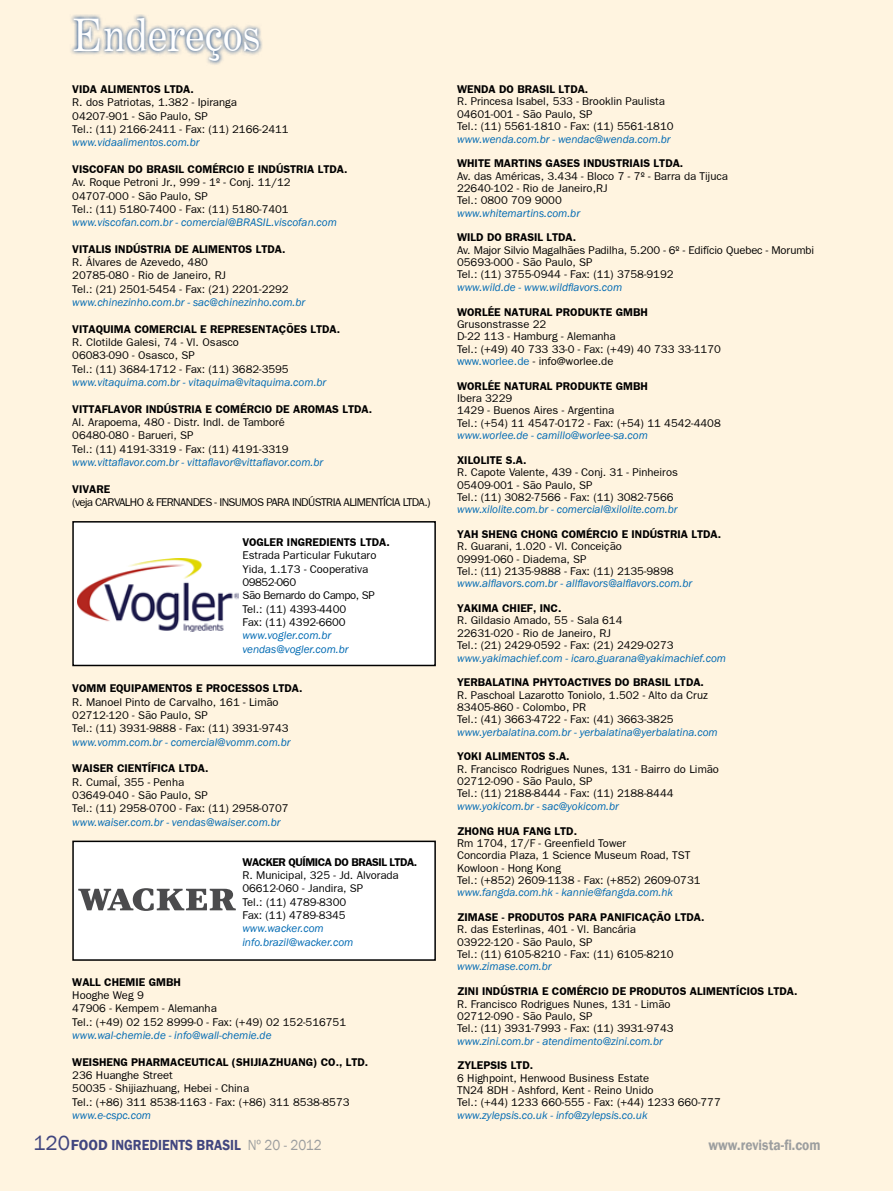
<style>
.page{position:relative;width:893px;height:1191px;background:#fff4e0}
.page>*{position:absolute;margin:0;border:0;box-sizing:border-box;transform-origin:0 0}
.t1{font:45px "Century Expanded BT";color:#fff;scale:.9 1}
.t2{font:600 15px "Franklin Gothic";color:#41467f}
.t3{font:600 15px "Franklin Gothic";color:#9c9e9f;scale:.9 1}
.t4{font:11.25px/12.3px "Frankfurt Gothic";color:#000}
.t5{font:italic 11.25px/13.4px "Franklin Gothic";color:#006ab3}
.t6{font:700 11.25px "Frankfurt Gothic";color:#000}
.t7{font:11.25px "Frankfurt Gothic";letter-spacing:-.05em;color:#000}
.t8{font:700 11.25px "Frankfurt Gothic";letter-spacing:-.04em;color:#000}
.s1{color:#006ab3}
.s2{font-weight:400;font-size:21px}
.s3{font-weight:400;color:#9c9e9f}
</style>
<div class="page">
<div style="left:73px;top:522px;width:362px;height:143px;background:#fff"></div>
<div style="left:72px;top:521px;width:364px;height:145px;border:2px solid #000"></div>
<div style="left:73px;top:841px;width:362px;height:119px;background:#fff"></div>
<div style="left:72px;top:840px;width:364px;height:120px;border:2px solid #000"></div>
<svg style="left:70px;top:14px;width:193px;height:52px;background:#d3d3cf"></svg>
<svg style="left:78px;top:888px;width:158px;height:23px"></svg>
<img style="left:77px;top:559px;width:161px;height:72px">
<h1 class="t1" style="left:72px;top:8px;width:211px">Endereços</h1>
<p class="t6" style="left:72px;top:82px;width:123px">VIDA ALIMENTOS LTDA.</p>
<p class="t4" style="left:72px;top:95px;width:218px;line-height:13.4px">R. dos Patriotas, 1.382 - Ipiranga<br>04207-901 - São Paulo, SP<br>Tel.: (11) 2166-2411 - Fax: (11) 2166-2411</p>
<p class="t5" style="left:72px;top:136px;width:129px">www.vidaalimentos.com.br</p>
<p class="t6" style="left:72px;top:162px;width:277px">VISCOFAN DO BRASIL COMÉRCIO E INDÚSTRIA LTDA.</p>
<p class="t4" style="left:72px;top:175px;width:220px;line-height:13.4px">Av. Roque Petroni Jr., 999 - 1º - Conj. 11/12<br>04707-000 - São Paulo, SP<br>Tel.: (11) 5180-7400 - Fax: (11) 5180-7401</p>
<p class="t5" style="left:72px;top:216px;width:266px">www.viscofan.com.br - comercial@BRASIL.viscofan.com</p>
<p class="t6" style="left:72px;top:242px;width:215px">VITALIS INDÚSTRIA DE ALIMENTOS LTDA.</p>
<p class="t4" style="left:72px;top:255px;width:218px;line-height:13.4px">R. Álvares de Azevedo, 480<br>20785-080 - Rio de Janeiro, RJ<br>Tel.: (21) 2501-5454 - Fax: (21) 2201-2292</p>
<p class="t5" style="left:72px;top:296px;width:235px">www.chinezinho.com.br - sac@chinezinho.com.br</p>
<p class="t6" style="left:72px;top:322px;width:269px">VITAQUIMA COMERCIAL E REPRESENTAÇÕES LTDA.</p>
<p class="t4" style="left:72px;top:335px;width:218px;line-height:13.4px">R. Clotilde Galesi, 74 - Vl. Osasco<br>06083-090 - Osasco, SP<br>Tel.: (11) 3684-1712 - Fax: (11) 3682-3595</p>
<p class="t5" style="left:72px;top:376px;width:256px">www.vitaquima.com.br - vitaquima@vitaquima.com.br</p>
<p class="t6" style="left:72px;top:402px;width:301px">VITTAFLAVOR INDÚSTRIA E COMÉRCIO DE AROMAS LTDA.</p>
<p class="t4" style="left:72px;top:415px;width:218px;line-height:13.4px">Al. Arapoema, 480 - Distr. Indl. de Tamboré<br>06480-080 - Barueri, SP<br>Tel.: (11) 4191-3319 - Fax: (11) 4191-3319</p>
<p class="t5" style="left:72px;top:456px;width:252px">www.vittaflavor.com.br - vittaflavor@vittaflavor.com.br</p>
<p class="t6" style="left:72px;top:482px;width:40px">VIVARE</p>
<p class="t7" style="left:72px;top:495px;width:360px">(veja CARVALHO &amp; FERNANDES - INSUMOS PARA INDÚSTRIA ALIMENTÍCIA LTDA.)</p>
<p class="t6" style="left:242px;top:535px;width:149px">VOGLER INGREDIENTS LTDA.</p>
<p class="t4" style="left:242px;top:548px;width:136px;line-height:13.4px">Estrada Particular Fukutaro<br>Yida, 1.173 - Cooperativa<br>09852-060<br>São Bernardo do Campo, SP<br>Tel.: (11) 4393-4400<br>Fax: (11) 4392-6600</p>
<p class="t5" style="left:242px;top:629px;width:108px">www.vogler.com.br vendas@vogler.com.br</p>
<p class="t6" style="left:72px;top:682px;width:232px">VOMM EQUIPAMENTOS E PROCESSOS LTDA.</p>
<p class="t4" style="left:72px;top:695px;width:218px;line-height:13.4px">R. Manoel Pinto de Carvalho, 161 - Limão<br>02712-120 - São Paulo, SP<br>Tel.: (11) 3931-9888 - Fax: (11) 3931-9743</p>
<p class="t5" style="left:72px;top:735px;width:220px">www.vomm.com.br - comercial@vomm.com.br</p>
<p class="t6" style="left:72px;top:762px;width:138px">WAISER CIENTÍFICA LTDA.</p>
<p class="t4" style="left:72px;top:775px;width:218px;line-height:13.4px">R. CumaÍ, 355 - Penha<br>03649-040 - São Paulo, SP<br>Tel.: (11) 2958-0700 - Fax: (11) 2958-0707</p>
<p class="t5" style="left:72px;top:815px;width:210px">www.waiser.com.br - vendas@waiser.com.br</p>
<p class="t8" style="left:242px;top:855px;width:176px">WAcKER QUÍMICA DO BRASIL LTDA.</p>
<p class="t4" style="left:242px;top:868px;width:158px;line-height:13.4px">R. Municipal, 325 - Jd. Alvorada<br>06612-060 - Jandira, SP<br>Tel.: (11) 4789-8300<br>Fax: (11) 4789-8345</p>
<p class="t5" style="left:242px;top:922px;width:113px">www.wacker.com info.brazil@wacker.com</p>
<p class="t6" style="left:72px;top:975px;width:110px">WALL CHEMIE GMBH</p>
<p class="t4" style="left:72px;top:988px;width:275px;line-height:13.4px">Hooghe Weg 9<br>47906 - Kempem - Alemanha<br>Tel.: (+49) 02 152 8999-0 - Fax: (+49) 02 152-516751</p>
<p class="t5" style="left:72px;top:1028px;width:201px">www.wal-chemie.de - info@wall-chemie.de</p>
<p class="t6" style="left:72px;top:1055px;width:298px">WEISHENG PHARMACEUTICAL (SHIJIAZHUANG) CO., LTD.</p>
<p class="t4" style="left:72px;top:1068px;width:279px;line-height:13.4px">236 Huanghe Street<br>50035 - Shijiazhuang, Hebei - China<br>Tel.: (+86) 311 8538-1163 - Fax: (+86) 311 8538-8573</p>
<p class="t5" style="left:72px;top:1108px;width:80px">www.e-cspc.com</p>
<p class="t6" style="left:457px;top:83px;width:133px">WENDA DO BRASIL LTDA.</p>
<p class="t4" style="left:457px;top:95px;width:218px">R. Princesa Isabel, 533 - Brooklin Paulista<br>04601-001 - São Paulo, SP<br>Tel.: (11) 5561-1810 - Fax: (11) 5561-1810</p>
<p class="t5" style="left:457px;top:132px;width:215px">www.wenda.com.br - wendac@wenda.com.br</p>
<p class="t6" style="left:457px;top:157px;width:228px">WHITE MARTINS GASES INDUSTRIAIS LTDA.</p>
<p class="t4" style="left:457px;top:169px;width:272px">Av. das Américas, 3.434 - Bloco 7 - 7º - Barra da Tijuca<br>22640-102 - Rio de Janeiro,RJ<br>Tel.: 0800 709 9000</p>
<p class="t5" style="left:457px;top:206px;width:125px">www.whitemartins.com.br</p>
<p class="t6" style="left:457px;top:231px;width:121px">WILD DO BRASIL LTDA.</p>
<p class="t4" style="left:457px;top:243px;width:359px">Av. Major Silvio Magalhães Padilha, 5.200 - 6º - Edifício Quebec - Morumbi<br>05693-000 - São Paulo, SP<br>Tel.: (11) 3755-0944 - Fax: (11) 3758-9192</p>
<p class="t5" style="left:457px;top:280px;width:167px">www.wild.de - www.wildflavors.com</p>
<p class="t6" style="left:457px;top:305px;width:192px">WORLÉE NATURAL PRODUKTE GMBH</p>
<p class="t4" style="left:457px;top:318px;width:265px">Grusonstrasse 22<br>D-22 113 - Hamburg - Alemanha<br>Tel.: (+49) 40 733 33-0 - Fax: (+49) 40 733 33-1170 <span class="s1">www.worlee.de</span> - info@worlee.de</p>
<p class="t6" style="left:457px;top:379px;width:192px">WORLÉE NATURAL PRODUKTE GMBH</p>
<p class="t4" style="left:457px;top:392px;width:265px">Ibera 3229<br>1429 - Buenos Aires - Argentina<br>Tel.: (+54) 11 4547-0172 - Fax: (+54) 11 4542-4408</p>
<p class="t5" style="left:457px;top:429px;width:192px">www.worlee.de - camillo@worlee-sa.com</p>
<p class="t6" style="left:457px;top:453px;width:71px">XILOLITE S.A.</p>
<p class="t4" style="left:457px;top:466px;width:222px">R. Capote Valente, 439 - Conj. 31 - Pinheiros<br>05409-001 - São Paulo, SP<br>Tel.: (11) 3082-7566 - Fax: (11) 3082-7566</p>
<p class="t5" style="left:457px;top:503px;width:222px">www.xilolite.com.br - comercial@xilolite.com.br</p>
<p class="t6" style="left:457px;top:527px;width:266px">YAH SHENG CHONG COMÉRCIO E INDÚSTRIA LTDA.</p>
<p class="t4" style="left:457px;top:540px;width:218px">R. Guarani, 1.020 - Vl. Conceição<br>09991-060 - Diadema, SP<br>Tel.: (11) 2135-9888 - Fax: (11) 2135-9898</p>
<p class="t5" style="left:457px;top:577px;width:237px">www.alflavors.com.br - allflavors@alflavors.com.br</p>
<p class="t6" style="left:457px;top:601px;width:106px">YAKIMA CHIEF, INC.</p>
<p class="t4" style="left:457px;top:614px;width:218px">R. Gildasio Amado, 55 - Sala 614<br>22631-020 - Rio de Janeiro, RJ<br>Tel.: (21) 2429-0592 - Fax: (21) 2429-0273</p>
<p class="t5" style="left:457px;top:651px;width:271px">www.yakimachief.com - icaro.guarana@yakimachief.com</p>
<p class="t6" style="left:457px;top:675px;width:248px">YERBALATINA PHYTOACTIVES DO BRASIL LTDA.</p>
<p class="t4" style="left:457px;top:688px;width:252px">R. Paschoal Lazarotto Toniolo, 1.502 - Alto da Cruz<br>83405-860 - Colombo, PR<br>Tel.: (41) 3663-4722 - Fax: (41) 3663-3825</p>
<p class="t5" style="left:457px;top:725px;width:262px">www.yerbalatina.com.br - yerbalatina@yerbalatina.com</p>
<p class="t6" style="left:457px;top:750px;width:114px">YOKI ALIMENTOS S.A.</p>
<p class="t4" style="left:457px;top:762px;width:263px">R. Francisco Rodrigues Nunes, 131 - Bairro do Limão<br>02712-090 - São Paulo, SP<br>Tel.: (11) 2188-8444 - Fax: (11) 2188-8444</p>
<p class="t5" style="left:457px;top:799px;width:163px">www.yokicom.br - sac@yokicom.br</p>
<p class="t6" style="left:457px;top:824px;width:121px">ZHONG HUA FANG LTD.</p>
<p class="t4" style="left:457px;top:836px;width:245px">Rm 1704, 17/F - Greenfield Tower<br>Concordia Plaza, 1 Science Museum Road, TST Kowloon - Hong Kong<br>Tel.: (+852) 2609-1138 - Fax: (+852) 2609-0731</p>
<p class="t5" style="left:457px;top:886px;width:217px">www.fangda.com.hk - kannie@fangda.com.hk</p>
<p class="t6" style="left:457px;top:910px;width:249px">ZIMASE - PRODUTOS PARA PANIFICAÇÃO LTDA.</p>
<p class="t4" style="left:457px;top:923px;width:218px">R. das Esterlinas, 401 - Vl. Bancária<br>03922-120 - São Paulo, SP<br>Tel.: (11) 6105-8210 - Fax: (11) 6105-8210</p>
<p class="t5" style="left:457px;top:960px;width:96px">www.zimase.com.br</p>
<p class="t6" style="left:457px;top:984px;width:342px">ZINI INDÚSTRIA E COMÉRCIO DE PRODUTOS ALIMENTÍCIOS LTDA.</p>
<p class="t4" style="left:457px;top:997px;width:218px">R. Francisco Rodrigues Nunes, 131 - Limão<br>02712-090 - São Paulo, SP<br>Tel.: (11) 3931-7993 - Fax: (11) 3931-9743</p>
<p class="t5" style="left:457px;top:1034px;width:207px">www.zini.com.br - atendimento@zini.com.br</p>
<p class="t6" style="left:457px;top:1058px;width:78px">ZYLEPSIS LTD.</p>
<p class="t4" style="left:457px;top:1071px;width:265px">6 Highpoint, Henwood Business Estate<br>TN24 8DH - Ashford, Kent - Reino Unido<br>Tel.: (+44) 1233 660-555 - Fax: (+44) 1233 660-777</p>
<p class="t5" style="left:457px;top:1108px;width:192px">www.zylepsis.co.uk - info@zylepsis.co.uk</p>
<h2 class="t2" style="left:33px;top:1135px;width:290px"><span class="s2">120</span>FOOD INGREDIENTS BRASIL <span class="s3">Nº 20 - 2012</span></h2>
<h2 class="t3" style="left:708px;top:1135px;width:126px">www.revista-fi.com</h2>
</div>
